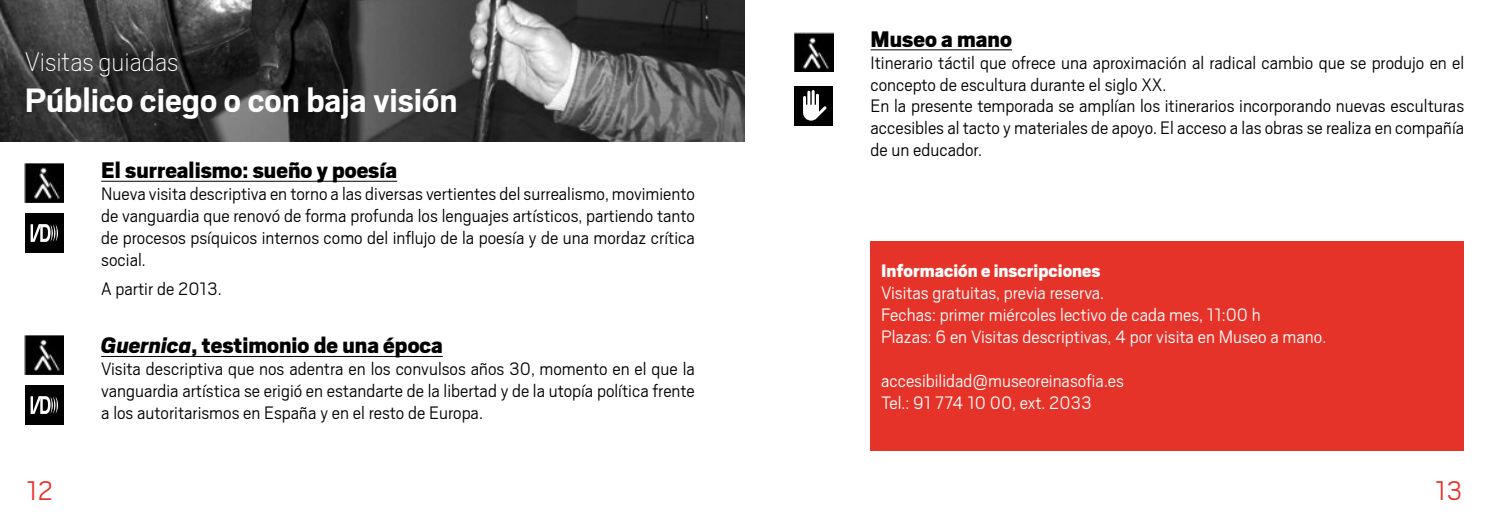
<style>
.page{position:relative;width:1489px;height:525px;background:#fff}
.page>*{position:absolute;margin:0;border:0;box-sizing:border-box;transform-origin:0 0}
.t1{font:700 37.5px "Scout";color:#fff}
.t2{font:100 30px "Scout";color:#fff}
.t3{font:300 30px "Scout";color:#e63329}
.t4{font:900 25px "Scout";color:#000}
.t5{font:300 20px/21.9px "Scout";color:#000;text-align:justify}
.t6{font:300 20px/21.9px "Scout";color:#fff}
.t7{font:900 20px "Scout";color:#fff}
.s1{font-style:italic}
</style>
<div class="page">
<hr style="left:870px;top:49px;width:141px;height:1px;background:#000">
<div style="left:794px;top:86px;width:39px;height:39px;background:#000"></div>
<svg style="left:803px;top:90px;width:23px;height:30px"></svg>
<div style="left:870px;top:241px;width:593px;height:209px;background:#e63329"></div>
<hr style="left:101px;top:181px;width:296px;height:1px;background:#000">
<hr style="left:101px;top:356px;width:342px;height:1px;background:#000">
<img style="left:0;top:0;width:744px;height:142px">
<img style="left:25px;top:163px;width:39px;height:39px">
<img style="left:25px;top:335px;width:39px;height:39px">
<div style="left:25px;top:213px;width:39px;height:39px;background:#000"></div>
<svg style="left:31px;top:224px;width:27px;height:18px"></svg>
<div style="left:25px;top:385px;width:39px;height:39px;background:#000"></div>
<svg style="left:31px;top:396px;width:27px;height:17px"></svg>
<img style="left:794px;top:33px;width:39px;height:39px">
<h2 class="t2" style="left:25px;top:42px;width:155px">Visitas guiadas</h2>
<h1 class="t1" style="left:25px;top:76px;width:434px">Público ciego o con baja visión</h1>
<p class="t4" style="left:101px;top:154px;width:297px">El surrealismo: sueño y poesía</p>
<p class="t5" style="left:101px;top:182px;width:595px">Nueva visita descriptiva en torno a las diversas vertientes del surrealismo, movimiento de vanguardia que renovó de forma profunda los lenguajes artísticos, partiendo tanto de procesos psíquicos internos como del influjo de la poesía y de una mordaz crítica social.</p>
<p class="t5" style="left:101px;top:276px;width:122px">A partir de 2013.</p>
<p class="t4" style="left:101px;top:329px;width:343px"><span class="s1">Guernica</span>, testimonio de una época</p>
<p class="t5" style="left:101px;top:357px;width:595px">Visita descriptiva que nos adentra en los convulsos años 30, momento en el que la vanguardia artística se erigió en estandarte de la libertad y de la utopía política frente a los autoritarismos en España y en el resto de Europa.</p>
<p class="t4" style="left:870px;top:23px;width:143px">Museo a mano</p>
<p class="t5" style="left:870px;top:50px;width:595px;text-align:left">Itinerario táctil que ofrece una aproximación al radical cambio que se produjo en el concepto de escultura durante el siglo XX.<br>En la presente temporada se amplían los itinerarios incorporando nuevas esculturas accesibles al tacto y materiales de apoyo. El acceso a las obras se realiza en compañía de un educador.</p>
<p class="t7" style="left:881px;top:258px;width:221px">Información e inscripciones</p>
<p class="t6" style="left:881px;top:281px;width:446px">Visitas gratuitas, previa reserva.<br>Fechas: primer miércoles lectivo de cada mes, 11:00 h<br>Plazas: 6 en Visitas descriptivas, 4 por visita en Museo a mano.</p>
<p class="t6" style="left:881px;top:368px;width:244px">accesibilidad@museoreinasofia.es<br>Tel.: 91 774 10 00, ext. 2033</p>
<h2 class="t3" style="left:27px;top:470px;width:28px">12</h2>
<h2 class="t3" style="left:1434px;top:470px;width:29px">13</h2>
</div>
